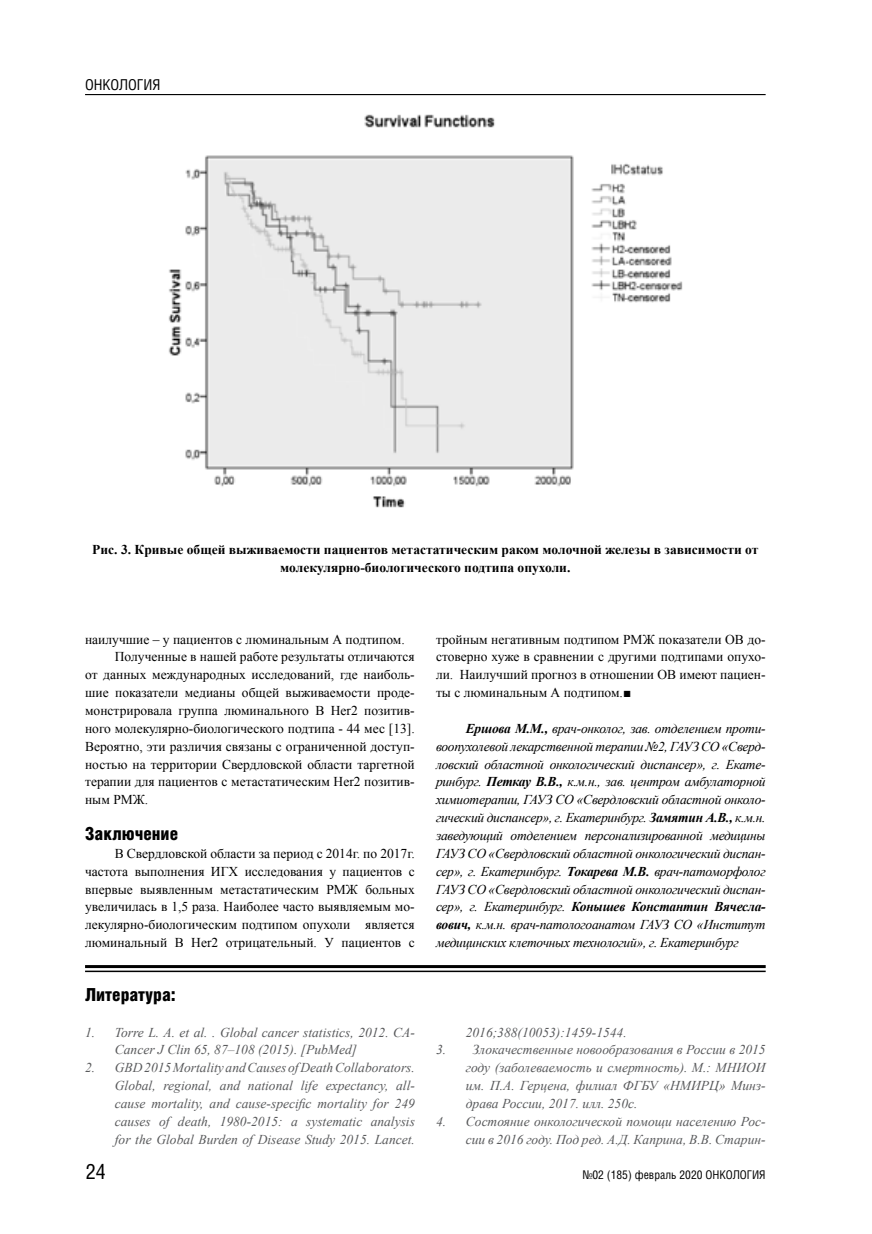
<style>
.page{position:relative;width:872px;height:1234px;background:#fff}
.page>*{position:absolute;margin:0;border:0;box-sizing:border-box;transform-origin:0 0}
.t1{font:21px "Helios Cond";color:#000}
.t2{font:900 18px "Helios Cond";color:#000}
.t3{font:15px "Helios Cond";color:#000}
.t4{font:13.5px/17.9px "Times New Roman";color:#000;text-align:justify}
.t5{font:italic 13.5px/17.9px "Times New Roman";letter-spacing:-.02em;color:#000;text-align:justify}
.t6{font:italic 13.5px/17.9px "Times New Roman";color:#58595b;text-align:justify}
.t7{font:700 13.5px/17.9px "Times New Roman";color:#000;text-align:center}
.t8{font:12px "Helios Cond";color:#000}
.s1{font-weight:700}
</style>
<div class="page">
<hr style="left:85px;top:94px;width:680px;height:1px;background:#000">
<img style="left:168px;top:114px;width:515px;height:394px">
<hr style="left:85px;top:964px;width:680px;height:3px;background:#000">
<hr style="left:85px;top:970px;width:680px;height:1px;background:#000">
<p class="t3" style="left:85px;top:75px;width:77px">онкология</p>
<p class="t7" style="left:92px;top:540px;width:667px">Рис. 3. Кривые общей выживаемости пациентов метастатическим раком молочной железы в зависимости от молекулярно-биологического подтипа опухоли.</p>
<p class="t4" style="left:85px;top:629px;width:321px">наилучшие – у пациентов с люминальным А подтипом.</p>
<p class="t4" style="left:115px;top:647px;width:301px">Полученные в нашей работе результаты отличаются</p>
<p class="t4" style="left:85px;top:665px;width:331px">от данных международных исследований, где наиболь-</p>
<p class="t4" style="left:85px;top:683px;width:331px">шие показатели медианы общей выживаемости проде-</p>
<p class="t4" style="left:85px;top:701px;width:331px">монстрировала группа люминального B Her2 позитив-</p>
<p class="t4" style="left:85px;top:719px;width:331px">ного молекулярно-биологического подтипа - 44 мес [13].</p>
<p class="t4" style="left:85px;top:736px;width:331px">Вероятно, эти различия связаны с ограниченной доступ-</p>
<p class="t4" style="left:85px;top:754px;width:331px">ностью на территории Свердловской области таргетной</p>
<p class="t4" style="left:85px;top:772px;width:331px">терапии для пациентов с метастатическим Her2 позитив-</p>
<p class="t4" style="left:85px;top:790px;width:65px">ным РМЖ.</p>
<h2 class="t2" style="left:85px;top:823px;width:95px">Заключение</h2>
<p class="t4" style="left:85px;top:844px;width:331px;text-indent:30px">В Свердловской области за период с 2014г. по 2017г. частота выполнения ИГХ исследования у пациентов с впервые выявленным метастатическим РМЖ больных увеличилась в 1,5 раза. Наиболее часто выявляемым мо&shy;лекулярно-биологическим подтипом опухоли является люминальный B Her2 отрицательный. У пациентов с</p>
<h2 class="t2" style="left:85px;top:983px;width:92px">Литература:</h2>
<p class="t6" style="left:115px;top:1022px;width:301px;text-indent:-30px">1. Torre L. A. et al. . Global cancer statistics, 2012. CA-<br>Cancer J Clin 65, 87–108 (2015). [PubMed]</p>
<p class="t6" style="left:115px;top:1058px;width:301px;text-indent:-30px">2. GBD 2015 Mortality and Causes of Death Collaborators.<br>Global, regional, and national life expectancy, all&shy;cause mortality, and cause-specific mortality for 249 causes of death, 1980-2015: a systematic analysis for the Global Burden of Disease Study 2015. Lancet.</p>
<h1 class="t1" style="left:86px;top:1158px;width:22px">24</h1>
<p class="t4" style="left:436px;top:629px;width:331px">тройным негативным подтипом РМЖ показатели ОВ до&shy;стоверно хуже в сравнении с другими подтипами опухо&shy;ли. Наилучший прогноз в отношении ОВ имеют пациен&shy;ты с люминальным А подтипом.■</p>
<p class="t5" style="left:436px;top:719px;width:331px;text-indent:30px"><span class="s1">Ершова М.М.,</span> врач-онколог, зав. отделением проти&shy;воопухолевой лекарственной терапии №2, ГАУЗ СО «Сверд&shy;ловский областной онкологический диспансер», г. Екате&shy;ринбург. <span class="s1">Петкау В.В.,</span> к.м.н., зав. центром амбулаторной химиотерапии, ГАУЗ СО «Свердловский областной онколо&shy;гический диспансер», г. Екатеринбург. <span class="s1">Замятин А.В.,</span> к.м.н. заведующий отделением персонализированной медицины ГАУЗ СО «Свердловский областной онкологический диспан&shy;сер», г. Екатеринбург. <span class="s1">Токарева М.В.</span> врач-патоморфолог ГАУЗ СО «Свердловский областной онкологический диспан&shy;сер», г. Екатеринбург. <span class="s1">Конышев Константин Вячесла&shy;вович,</span> к.м.н. врач-патологоанатом ГАУЗ СО «Институт медицинских клеточных технологий», г. Екатеринбург</p>
<p class="t6" style="left:466px;top:1022px;width:162px">2016;388(10053):1459-1544.</p>
<p class="t6" style="left:466px;top:1040px;width:301px;text-indent:-30px">3. Злокачественные новообразования в России в 2015 году (заболеваемость и смертность). М.: МНИОИ им. П.А. Герцена, филиал ФГБУ «НМИРЦ» Минз&shy;драва России, 2017. илл. 250с.</p>
<p class="t6" style="left:436px;top:1111px;width:331px;text-align:right">4. Состояние онкологической помощи населению Рос&shy;сии в 2016 году. Под ред. А.Д. Каприна, В.В. Старин-</p>
<p class="t8" style="left:582px;top:1167px;width:131px">№02 (185) февраль 2020 ОНКОЛОГИЯ</p>
</div>
